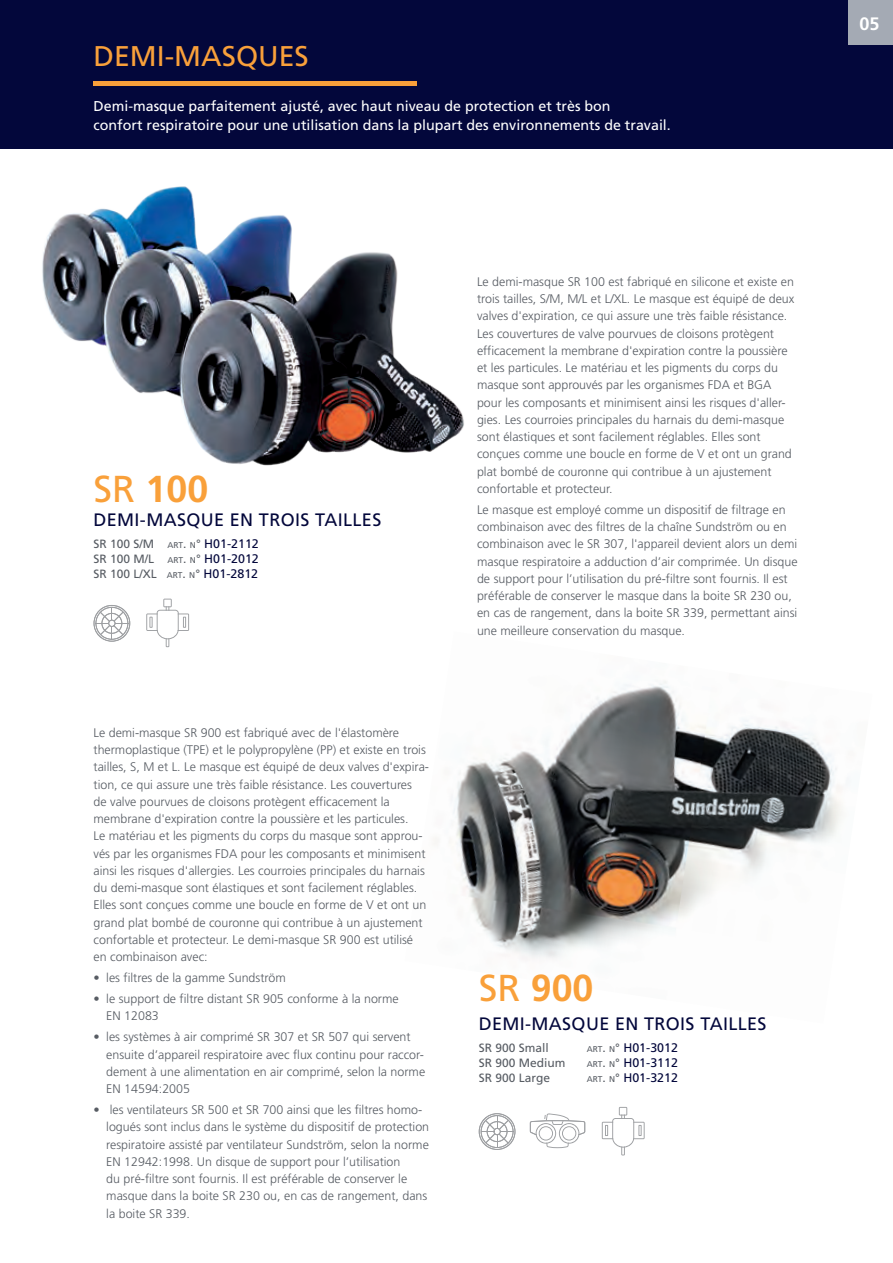
<style>
.page{position:relative;width:893px;height:1263px;background:#fff}
.page>*{position:absolute;margin:0;border:0;box-sizing:border-box;transform-origin:0 0}
.t1{font:700 37.5px "Frutiger LT Std";color:#f9a03a}
.t2{font:28.5px "Frutiger LT Std";color:#f9a03a}
.t3{font:18px "Frutiger LT Std";letter-spacing:.02em;color:#03073b}
.t4{font:700 18px "Frutiger LT Std";color:#fff}
.t5{font:14.25px/19.5px "Frutiger LT Std";color:#fff}
.t6{font:300 12.45px/17.2px "Frutiger";color:#575c63}
.t7{font:12.45px "Frutiger LT Std";color:#03073b}
.t8{font:12px/15px "Frutiger LT Std";color:#575c63;text-align:justify}
.t9{font:12px "Frutiger LT Std";color:#575c63}
.s1{font-weight:400}
.s2{font-size:8.4px}
.s3{font-size:12.45px;color:#03073b}
.s4{font-style:inherit}
.s5{font-size:8.4px;color:#575c63}
.s6{font-size:12px;color:#575c63}
</style>
<div class="page">
<div style="left:0;top:0;width:893px;height:149px;background:#03073b"></div>
<img style="left:42px;top:186px;width:422px;height:280px">
<img style="left:434px;top:681px;width:408px;height:278px">
<hr style="left:94px;top:81px;width:323px;height:4px;background:#f9a03a">
<div style="left:848px;top:0;width:45px;height:45px;background:#a4aab4"></div>
<svg style="left:94px;top:605px;width:36px;height:37px"></svg>
<svg style="left:146px;top:599px;width:43px;height:48px"></svg>
<svg style="left:479px;top:1113px;width:36px;height:37px"></svg>
<svg style="left:602px;top:1107px;width:43px;height:48px"></svg>
<svg style="left:530px;top:1113px;width:55px;height:35px"></svg>
<h2 class="t2" style="left:94px;top:40px;width:217px">DEMI-MASQUES</h2>
<p class="t5" style="left:94px;top:96px;width:579px">Demi-masque parfaitement ajusté, avec haut niveau de protection et très bon<br>confort respiratoire pour une utilisation dans la plupart des environnements de travail.</p>
<h1 class="t1" style="left:94px;top:467px;width:116px"><span class="s1">SR</span> 100</h1>
<h3 class="t3" style="left:94px;top:509px;width:289px">DEMI-MASQUE EN TROIS TAILLES</h3>
<p class="t8" style="left:94px;top:537px;width:167px">SR 100 S/M <span class="s2">ART</span>. <span class="s2">N</span>° <span class="s3">H01-2112<br></span>SR 100 M/L <span class="s2">ART</span>. <span class="s2">N</span>° <span class="s3">H01-2012<br></span>SR 100 L/XL <span class="s2">ART</span>. <span class="s2">N</span>° <span class="s3">H01-2812</span></p>
<p class="t6" style="left:94px;top:724px;width:337px">Le demi-masque SR 900 est fabriqué avec de l'élastomère thermoplastique (TPE) et le polypropylène (PP) et existe en trois tailles, S, M et L. Le masque est équipé de deux valves d'expira&shy;tion, ce qui assure une très faible résistance. Les couvertures<br>de valve pourvues de cloisons protègent efficacement la membrane d'expiration contre la poussière et les particules.<br>Le matériau et les pigments du corps du masque sont approu&shy;vés par les organismes FDA pour les composants et minimisent ainsi les risques d'allergies. Les courroies principales du harnais du demi-masque sont élastiques et sont facilement réglables.<br>Elles sont conçues comme une boucle en forme de V et ont un grand plat bombé de couronne qui contribue à un ajustement confortable et protecteur. Le demi-masque SR 900 est utilisé en combinaison avec:</p>
<p class="t6" style="left:94px;top:969px;width:194px">• les filtres de la gamme Sundström</p>
<p class="t6" style="left:106px;top:990px;width:294px;text-indent:-13px">• le support de filtre distant SR 905 conforme à la norme<br>EN 12083</p>
<p class="t6" style="left:106px;top:1028px;width:320px;text-indent:-13px">• les systèmes à air comprimé SR 307 et SR 507 qui servent ensuite d’appareil respiratoire avec flux continu pour raccor&shy;dement à une alimentation en air comprimé, selon la norme EN 14594:2005</p>
<p class="t6" style="left:106px;top:1101px;width:324px;text-indent:-13px">• les ventilateurs SR 500 et SR 700 ainsi que les filtres homo&shy;logués sont inclus dans le système du dispositif de protection respiratoire assisté par ventilateur Sundström, selon la norme EN 12942:1998. Un disque de support pour l’utilisation<br>du pré-filtre sont fournis. Il est préférable de conserver le masque dans la boite SR 230 ou, en cas de rangement, dans la boite SR 339.</p>
<p class="t6" style="left:477px;top:273px;width:319px">Le demi-masque SR 100 est fabriqué en silicone et existe en trois tailles, S/M, M/L et L/XL. Le masque est équipé de deux valves d'expiration, ce qui assure une très faible résistance.<br>Les couvertures de valve pourvues de cloisons protègent efficacement la membrane d'expiration contre la poussière et les particules. Le matériau et les pigments du corps du masque sont approuvés par les organismes FDA et BGA pour les composants et minimisent ainsi les risques d'aller&shy;gies. Les courroies principales du harnais du demi-masque sont élastiques et sont facilement réglables. Elles sont conçues comme une boucle en forme de V et ont un grand plat bombé de couronne qui contribue à un ajustement confortable et protecteur.</p>
<p class="t6" style="left:477px;top:501px;width:322px">Le masque est employé comme un dispositif de filtrage en combinaison avec des filtres de la chaîne Sundström ou en combinaison avec le SR 307, l'appareil devient alors un demi masque respiratoire a adduction d’air comprimée. Un disque de support pour l’utilisation du pré-filtre sont fournis. Il est préférable de conserver le masque dans la boite SR 230 ou, en cas de rangement, dans la boite SR 339, permettant ainsi une meilleure conservation du masque.</p>
<h1 class="t1" style="left:479px;top:966px;width:116px"><span class="s1">SR</span> 900</h1>
<h3 class="t3" style="left:479px;top:1013px;width:289px">DEMI-MASQUE EN TROIS TAILLES</h3>
<p class="t8" style="left:479px;top:1040px;width:72px">SR 900 S<span class="s4">mall</span></p>
<p class="t7" style="left:587px;top:1040px;width:93px"><span class="s5">ART</span><span class="s6">.</span> <span class="s5">N</span><span class="s6">°</span> H01-3012</p>
<p class="t9" style="left:479px;top:1056px;width:88px"><span class="s4">SR 900</span> Medium</p>
<p class="t7" style="left:587px;top:1055px;width:93px"><span class="s5">ART</span><span class="s6">.</span> <span class="s5">N</span><span class="s6">°</span> H01-3112</p>
<p class="t8" style="left:479px;top:1070px;width:73px">SR 900 <span class="s4">Large</span></p>
<p class="t7" style="left:587px;top:1070px;width:93px"><span class="s5">ART</span><span class="s6">.</span> <span class="s5">N</span><span class="s6">°</span> H01-3212</p>
<h3 class="t4" style="left:859px;top:13px;width:22px">05</h3>
</div>
